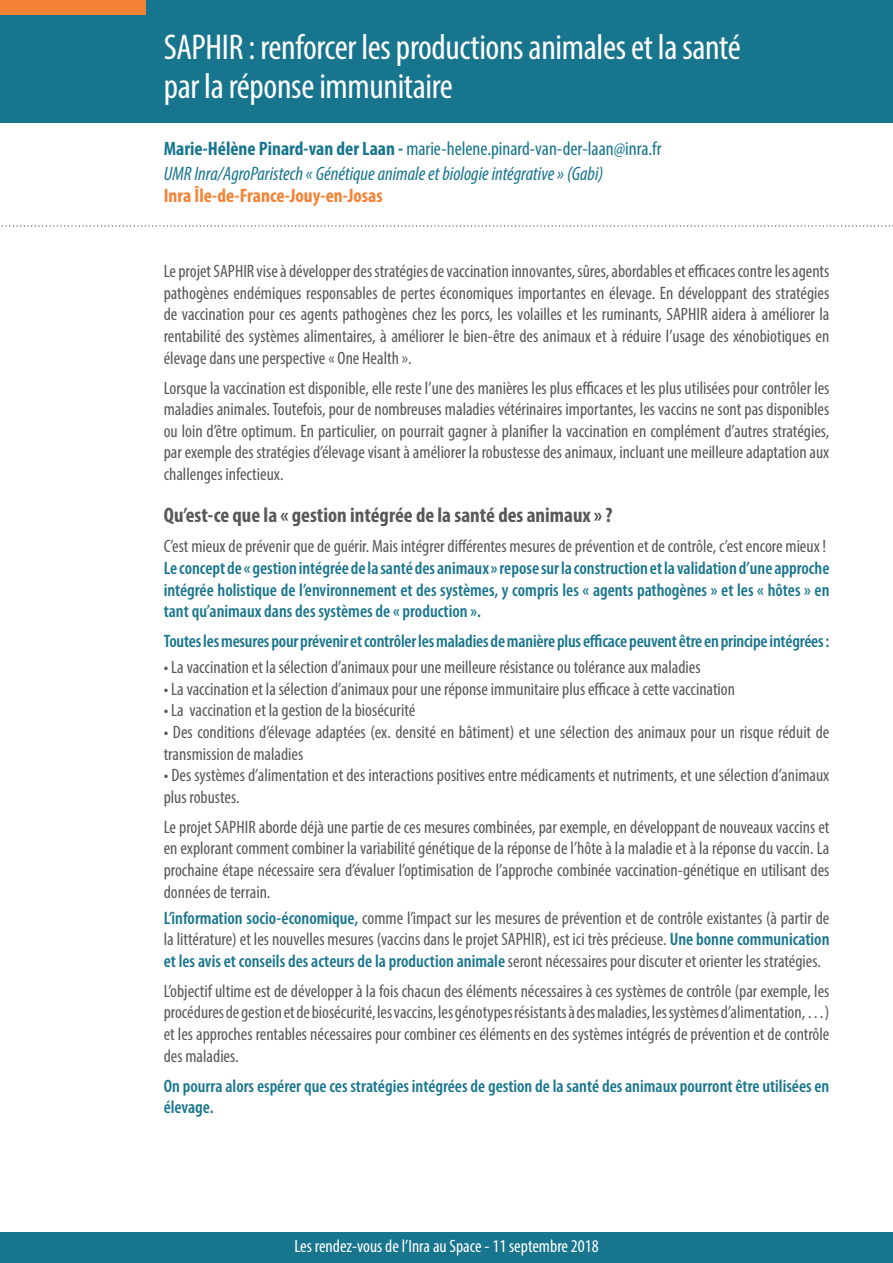
<style>
.page{position:relative;width:893px;height:1263px;background:#fff}
.page>*{position:absolute;margin:0;border:0;box-sizing:border-box;transform-origin:0 0}
.t1{font:condensed 36px/39px "Myriad Pro";letter-spacing:-.01em;color:#fff}
.t2{font:700 condensed 21px "Myriad Pro";color:#57585a}
.t3{font:italic condensed 19.5px/24.6px "Myriad Pro";color:#18758e}
.t4{font:700 condensed 19.5px "Myriad Pro";color:#f48234}
.t5{font:condensed 18px/21.6px "Myriad Pro";color:#57585a;text-align:justify}
.t6{font:600 condensed 18px/21.6px "Myriad Pro";color:#18758e;text-align:justify}
.t7{font:condensed 18px "Myriad Pro";color:#fff}
.s1{font-weight:700;font-style:normal}
.s2{font-style:normal}
.s3{font-weight:600;color:#18758e}
</style>
<div class="page">
<div style="left:0;top:1232px;width:893px;height:31px;background:#18758e"></div>
<div style="left:0;top:0;width:893px;height:122px;background:#18758e"></div>
<div style="left:0;top:0;width:146px;height:15px;background:#f48234"></div>
<svg style="left:1px;top:225px;width:892px;height:2px"></svg>
<h1 class="t1" style="left:164px;top:27px;width:579px">SAPHIR : renforcer les productions animales et la santé par la réponse immunitaire</h1>
<p class="t3" style="left:164px;top:136px;width:499px"><span class="s1">Marie-Hélène Pinard-van der Laan -</span> <span class="s2">marie-helene.pinard-van-der-laan@inra.fr<br></span>UMR Inra/AgroParistech « Génétique animale et biologie intégrative » (Gabi)</p>
<p class="t4" style="left:164px;top:183px;width:221px">Inra Île-de-France-Jouy-en-Josas</p>
<p class="t5" style="left:164px;top:260px;width:667px">Le projet SAPHIR vise à développer des stratégies de vaccination innovantes, sûres, abordables et efficaces contre les agents pathogènes endémiques responsables de pertes économiques importantes en élevage. En développant des stratégies de vaccination pour ces agents pathogènes chez les porcs, les volailles et les ruminants, SAPHIR aidera à améliorer la rentabilité des systèmes alimentaires, à améliorer le bien-être des animaux et à réduire l’usage des xénobiotiques en élevage dans une perspective « One Health ».</p>
<p class="t5" style="left:164px;top:377px;width:667px">Lorsque la vaccination est disponible, elle reste l’une des manières les plus efficaces et les plus utilisées pour contrôler les maladies animales. Toutefois, pour de nombreuses maladies vétérinaires importantes, les vaccins ne sont pas disponibles ou loin d’être optimum. En particulier, on pourrait gagner à planifier la vaccination en complément d’autres stratégies, par exemple des stratégies d’élevage visant à améliorer la robustesse des animaux, incluant une meilleure adaptation aux challenges infectieux.</p>
<p class="t2" style="left:164px;top:502px;width:450px">Qu’est-ce que la « gestion intégrée de la santé des animaux » ?</p>
<p class="t5" style="left:164px;top:535px;width:664px">C’est mieux de prévenir que de guérir. Mais intégrer différentes mesures de prévention et de contrôle, c’est encore mieux !</p>
<p class="t6" style="left:164px;top:557px;width:667px">Le concept de «gestion intégrée de la santé des animaux» repose sur la construction et la validation d’une approche intégrée holistique de l’environnement et des systèmes, y compris les « agents pathogènes » et les « hôtes » en tant qu’animaux dans des systèmes de « production ».</p>
<p class="t6" style="left:164px;top:631px;width:667px">Toutes les mesures pour prévenir et contrôler les maladies de manière plus efficace peuvent être en principe intégrées:</p>
<p class="t5" style="left:164px;top:656px;width:538px">• La vaccination et la sélection d’animaux pour une meilleure résistance ou tolérance aux maladies</p>
<p class="t5" style="left:164px;top:678px;width:573px">• La vaccination et la sélection d’animaux pour une réponse immunitaire plus efficace à cette vaccination</p>
<p class="t5" style="left:164px;top:699px;width:253px">• La vaccination et la gestion de la biosécurité</p>
<p class="t5" style="left:164px;top:721px;width:667px">• Des conditions d’élevage adaptées (ex. densité en bâtiment) et une sélection des animaux pour un risque réduit de transmission de maladies</p>
<p class="t5" style="left:164px;top:764px;width:667px">• Des systèmes d’alimentation et des interactions positives entre médicaments et nutriments, et une sélection d’animaux plus robustes.</p>
<p class="t5" style="left:164px;top:816px;width:667px">Le projet SAPHIR aborde déjà une partie de ces mesures combinées, par exemple, en développant de nouveaux vaccins et en explorant comment combiner la variabilité génétique de la réponse de l’hôte à la maladie et à la réponse du vaccin. La prochaine étape nécessaire sera d’évaluer l’optimisation de l’approche combinée vaccination-génétique en utilisant des données de terrain.</p>
<p class="t5" style="left:164px;top:906px;width:667px"><span class="s3">L’information socio-économique,</span> comme l’impact sur les mesures de prévention et de contrôle existantes (à partir de la littérature) et les nouvelles mesures (vaccins dans le projet SAPHIR), est ici très précieuse. <span class="s3">Une bonne communication et les avis et conseils des acteurs de la production animale</span> seront nécessaires pour discuter et orienter les stratégies.</p>
<p class="t5" style="left:164px;top:980px;width:667px">L’objectif ultime est de développer à la fois chacun des éléments nécessaires à ces systèmes de contrôle (par exemple, les procédures de gestion et de biosécurité, les vaccins, les génotypes résistants à des maladies, les systèmes d’alimentation, …) et les approches rentables nécessaires pour combiner ces éléments en des systèmes intégrés de prévention et de contrôle des maladies.</p>
<p class="t6" style="left:164px;top:1075px;width:667px">On pourra alors espérer que ces stratégies intégrées de gestion de la santé des animaux pourront être utilisées en élevage.</p>
<p class="t7" style="left:294px;top:1235px;width:306px">Les rendez-vous de l’Inra au Space - 11 septembre 2018</p>
</div>
